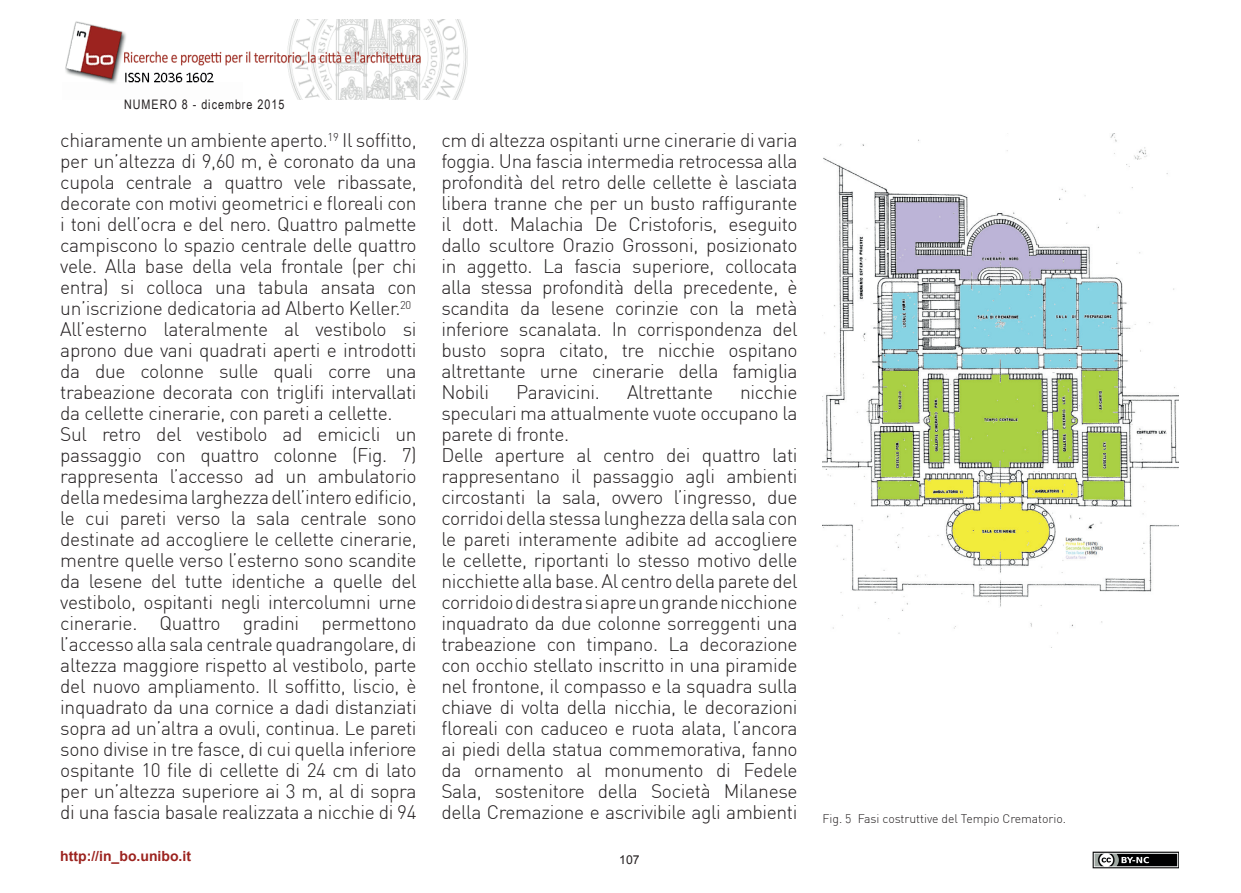
<style>
.page{position:relative;width:1241px;height:893px;background:#fff}
.page>*{position:absolute;margin:0;border:0;box-sizing:border-box;transform-origin:0 0}
.t1{font:300 19.25px/21px "DIN";letter-spacing:-.02em;color:#231f20}
.t2{font:700 14px "Arial";color:#9c231f}
.t3{font:13.12px "Arial Narrow";letter-spacing:.075em;color:#231f20}
.t4{font:300 12.25px "DIN";letter-spacing:-.005em;color:#231f20}
.t5{font:12.25px "Arial";color:#231f20}
</style>
<div class="page">
<img style="left:65px;top:19px;width:403px;height:80px">
<img style="left:1092px;top:851px;width:86px;height:17px">
<img style="left:822px;top:134px;width:356px;height:500px">
<p class="t3" style="left:124px;top:95px;width:162px">NUMERO 8 - dicembre 2015</p>
<p class="t1" style="left:60px;top:129px;width:358px">chiaramente un ambiente aperto.<sup>19</sup> Il soffitto, per un’altezza di 9,60 m, è coronato da una cupola centrale a quattro vele ribassate, decorate con motivi geometrici e floreali con i toni dell’ocra e del nero. Quattro palmette campiscono lo spazio centrale delle quattro vele. Alla base della vela frontale (per chi entra) si colloca una tabula ansata con un’iscrizione dedicatoria ad Alberto Keller.<sup>20<br></sup>All’esterno lateralmente al vestibolo si aprono due vani quadrati aperti e introdotti da due colonne sulle quali corre una trabeazione decorata con triglifi intervallati da cellette cinerarie, con pareti a cellette.<br>Sul retro del vestibolo ad emicicli un passaggio con quattro colonne (Fig. 7) rappresenta l’accesso ad un ambulatorio della medesima larghezza dell’intero edificio, le cui pareti verso la sala centrale sono destinate ad accogliere le cellette cinerarie, mentre quelle verso l’esterno sono scandite da lesene del tutte identiche a quelle del vestibolo, ospitanti negli intercolumni urne cinerarie. Quattro gradini permettono l’accesso alla sala centrale quadrangolare, di altezza maggiore rispetto al vestibolo, parte del nuovo ampliamento. Il soffitto, liscio, è inquadrato da una cornice a dadi distanziati sopra ad un’altra a ovuli, continua. Le pareti sono divise in tre fasce, di cui quella inferiore ospitante 10 file di cellette di 24 cm di lato per un’altezza superiore ai 3 m, al di sopra di una fascia basale realizzata a nicchie di 94</p>
<p class="t1" style="left:441px;top:129px;width:358px;text-align:justify">cm di altezza ospitanti urne cinerarie di varia foggia. Una fascia intermedia retrocessa alla profondità del retro delle cellette è lasciata libera tranne che per un busto raffigurante il dott. Malachia De Cristoforis, eseguito dallo scultore Orazio Grossoni, posizionato in aggetto. La fascia superiore, collocata alla stessa profondità della precedente, è scandita da lesene corinzie con la metà inferiore scanalata. In corrispondenza del busto sopra citato, tre nicchie ospitano altrettante urne cinerarie della famiglia Nobili</p>
<p class="t1" style="left:441px;top:381px;width:358px;text-indent:299px">nicchie speculari ma attualmente vuote occupano la parete di fronte.<br>Delle aperture al centro dei quattro lati rappresentano il passaggio agli ambienti circostanti la sala, ovvero l’ingresso, due corridoi della stessa lunghezza della sala con le pareti interamente adibite ad accogliere le cellette, riportanti lo stesso motivo delle nicchiette alla base. Al centro della parete del corridoio di destra si apre un grande nicchione inquadrato da due colonne sorreggenti una trabeazione con timpano. La decorazione con occhio stellato inscritto in una piramide nel frontone, il compasso e la squadra sulla chiave di volta della nicchia, le decorazioni floreali con caduceo e ruota alata, l’ancora ai piedi della statua commemorativa, fanno da ornamento al monumento di Fedele Sala, sostenitore della Società Milanese della Cremazione e ascrivibile agli ambienti</p>
<p class="t1" style="left:516px;top:381px;width:85px">Paravicini.</p>
<p class="t1" style="left:627px;top:381px;width:88px">Altrettante</p>
<p class="t2" style="left:60px;top:847px;width:132px">http://in_bo.unibo.it</p>
<p class="t5" style="left:619px;top:851px;width:22px">107</p>
<p class="t4" style="left:822px;top:811px;width:245px">Fig. 5 Fasi costruttive del Tempio Crematorio.</p>
</div>
